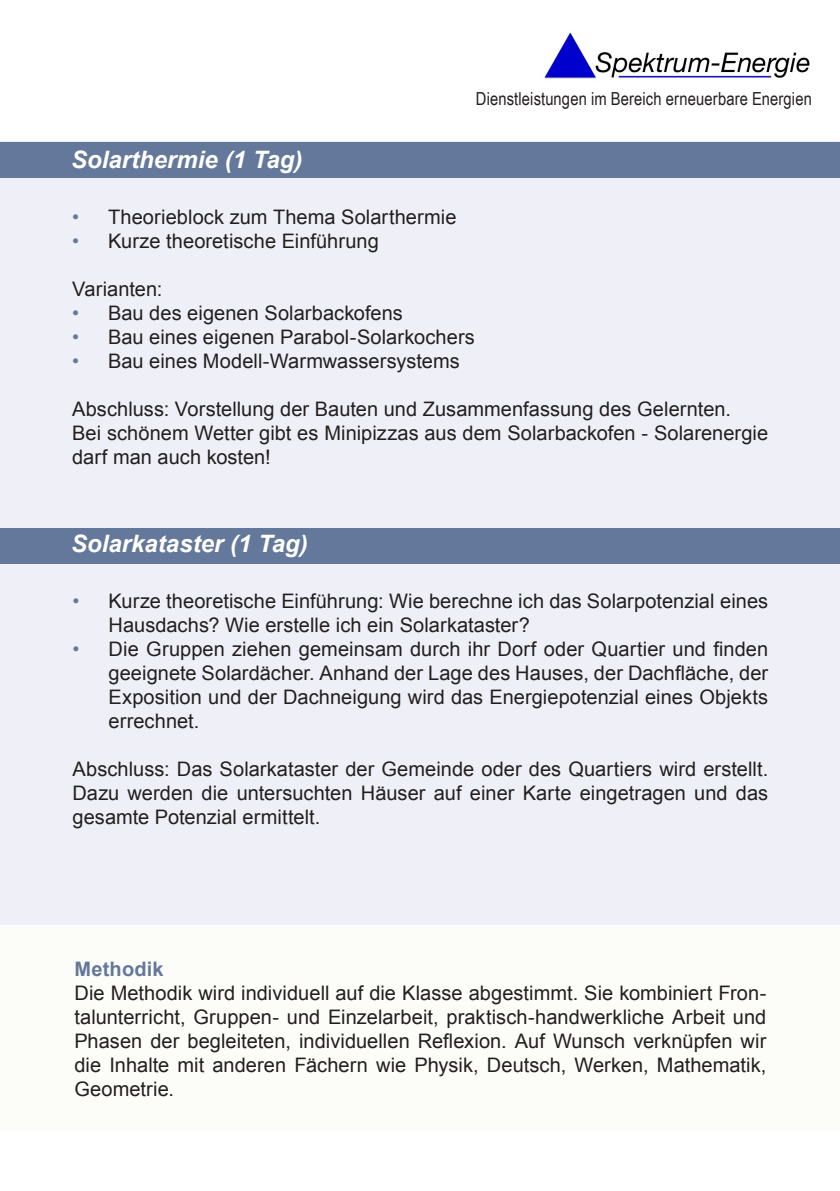
<style>
.page{position:relative;width:840px;height:1191px;background:#fff}
.page>*{position:absolute;margin:0;border:0;box-sizing:border-box;transform-origin:0 0}
.t1{font:italic 700 24px "Arial";color:#fff}
.t2{font:20px/24px "Arial";letter-spacing:.005em;color:#231f20;text-align:justify}
.t3{font:700 20px "Arial";letter-spacing:.005em;color:#63789a}
.t4{font:18px "Arial Narrow";letter-spacing:.005em;color:#231f20}
.s1{color:#63789a}
</style>
<div class="page">
<div style="left:0;top:142px;width:839px;height:989px;background:#eff0f7"></div>
<div style="left:1px;top:925px;width:838px;height:206px;background:#fcfcf8"></div>
<img style="left:544px;top:32px;width:266px;height:47px">
<div style="left:0;top:528px;width:839px;height:35px;background:#63789a"></div>
<div style="left:0;top:142px;width:839px;height:35px;background:#63789a"></div>
<p class="t1" style="left:71px;top:144px;width:233px">Solarthermie (1 Tag)</p>
<p class="t4" style="left:475px;top:86px;width:337px">Dienstleistungen im Bereich erneuerbare Energien</p>
<p class="t2" style="left:72px;top:205px;width:385px"><span class="s1">•</span> Theorieblock zum Thema Solarthermie</p>
<p class="t2" style="left:72px;top:229px;width:308px"><span class="s1">•</span> Kurze theoretische Einführung</p>
<p class="t2" style="left:72px;top:277px;width:92px">Varianten:</p>
<p class="t2" style="left:72px;top:301px;width:332px"><span class="s1">•</span> Bau des eigenen Solarbackofens</p>
<p class="t2" style="left:72px;top:325px;width:404px"><span class="s1">•</span> Bau eines eigenen Parabol-Solarkochers</p>
<p class="t2" style="left:72px;top:349px;width:389px"><span class="s1">•</span> Bau eines Modell-Warmwassersystems</p>
<p class="t2" style="left:72px;top:397px;width:660px">Abschluss: Vorstellung der Bauten und Zusammenfassung des Gelernten.</p>
<p class="t2" style="left:72px;top:421px;width:697px">Bei schönem Wetter gibt es Minipizzas aus dem Solarbackofen - Solarenergie darf man auch kosten!</p>
<p class="t1" style="left:71px;top:528px;width:238px">Solarkataster (1 Tag)</p>
<p class="t2" style="left:108px;top:589px;width:661px;text-indent:-36px"><span class="s1">•</span> Kurze theoretische Einführung: Wie berechne ich das Solarpotenzial eines<br>Hausdachs? Wie erstelle ich ein Solarkataster?</p>
<p class="t2" style="left:108px;top:637px;width:661px;text-indent:-36px"><span class="s1">•</span> Die Gruppen ziehen gemeinsam durch ihr Dorf oder Quartier und finden geeignete Solardächer. Anhand der Lage des Hauses, der Dachfläche, der Exposition und der Dachneigung wird das Energiepotenzial eines Objekts errechnet.</p>
<p class="t2" style="left:72px;top:757px;width:697px">Abschluss: Das Solarkataster der Gemeinde oder des Quartiers wird erstellt.<br>Dazu werden die untersuchten Häuser auf einer Karte eingetragen und das gesamte Potenzial ermittelt.</p>
<p class="t3" style="left:74px;top:955px;width:91px">Methodik</p>
<p class="t2" style="left:74px;top:981px;width:693px">Die Methodik wird individuell auf die Klasse abgestimmt. Sie kombiniert Fron&shy;talunterricht, Gruppen- und Einzelarbeit, praktisch-handwerkliche Arbeit und Phasen der begleiteten, individuellen Reflexion. Auf Wunsch verknüpfen wir die Inhalte mit anderen Fächern wie Physik, Deutsch, Werken, Mathematik, Geometrie.</p>
</div>
